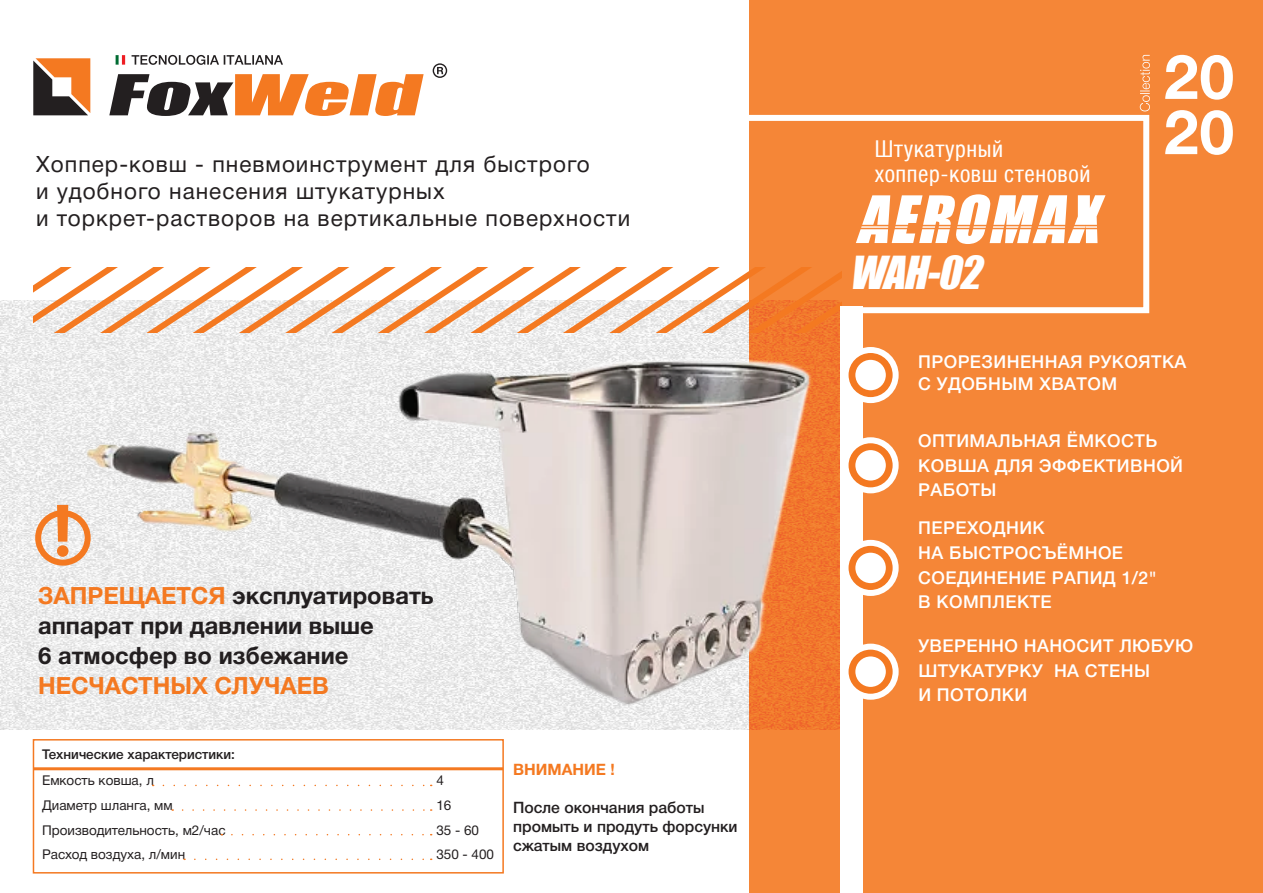
<style>
.page{position:relative;width:1263px;height:893px;background:#fff}
.page>*{position:absolute;margin:0;border:0;box-sizing:border-box;transform-origin:0 0}
.t1{font:64.95px "Geometric 706 BT Black Condensed B";color:#f47921}
.t2{font:italic 41.85px "Impact";color:#fff}
.t3{font:700 23.85px/30px "Helvetica Neue Cyr";color:#231f20}
.t4{font:700 23.85px "Helvetica Neue Cyr";color:#f47921}
.t5{font:condensed 23.25px/25.3px "Helvetica Neue LTCYR";letter-spacing:.025em;color:#fff}
.t6{font:22.5px/27px "Helvetica Neue Cyr";letter-spacing:.045em;color:#231f20}
.t7{font:500 17.7px/24.8px "Helvetica Neue Cyr";letter-spacing:.025em;color:#fff}
.t8{font:500 15.75px/18.9px "Helvetica Neue Cyr";color:#231f20}
.t9{font:700 15.75px "Helvetica Neue Cyr";color:#f47921}
.t10{font:13.5px/24.6px "Helvetica Neue Cyr";color:#231f20}
.t11{font:500 13.5px "Helvetica Neue Cyr";color:#231f20}
.s1{color:#f47921}
</style>
<div class="page">
<div style="left:750px;top:0;width:513px;height:893px;background:#f58637"></div>
<img style="left:0;top:301px;width:839px;height:429px">
<svg style="left:116px;top:55px;width:9px;height:10px"></svg>
<svg style="left:132px;top:55px;width:151px;height:10px"></svg>
<svg style="left:433px;top:63px;width:14px;height:15px"></svg>
<svg style="left:33px;top:58px;width:58px;height:58px;background:#a16e4a"></svg>
<svg style="left:109px;top:74px;width:315px;height:42px"></svg>
<img style="left:81px;top:333px;width:734px;height:385px">
<svg style="left:34px;top:267px;width:654px;height:66px"></svg>
<div style="left:33px;top:739px;width:471px;height:134px;background:#fff;border:2px solid #f47921"></div>
<div style="left:35px;top:510px;width:56px;height:56px;border:6px solid #f47921;border-radius:50%"></div>
<svg style="left:56px;top:504px;width:13px;height:54px"></svg>
<hr style="left:33px;top:767px;width:470px;height:3px;background:#f47921">
<svg style="left:163px;top:785px;width:262px;height:1px"></svg>
<svg style="left:183px;top:809px;width:242px;height:2px"></svg>
<svg style="left:232px;top:834px;width:192px;height:1px"></svg>
<svg style="left:195px;top:858px;width:229px;height:2px"></svg>
<svg style="left:688px;top:112px;width:462px;height:465px"></svg>
<div style="left:840px;top:307px;width:22px;height:586px;background:#fff"></div>
<svg style="left:845px;top:350px;width:51px;height:50px"></svg>
<div style="left:842px;top:347px;width:57px;height:56px;border:6px solid #fff;border-radius:50%"></div>
<svg style="left:845px;top:440px;width:51px;height:50px"></svg>
<div style="left:842px;top:437px;width:57px;height:56px;border:6px solid #fff;border-radius:50%"></div>
<svg style="left:845px;top:543px;width:51px;height:50px"></svg>
<div style="left:842px;top:540px;width:57px;height:56px;border:6px solid #fff;border-radius:50%"></div>
<svg style="left:852px;top:550px;width:37px;height:36px"></svg>
<div style="left:849px;top:547px;width:43px;height:42px;border:6px solid #f47921;border-radius:50%"></div>
<svg style="left:852px;top:447px;width:37px;height:37px"></svg>
<div style="left:849px;top:444px;width:43px;height:43px;border:6px solid #f47921;border-radius:50%"></div>
<svg style="left:852px;top:357px;width:37px;height:36px"></svg>
<div style="left:849px;top:354px;width:43px;height:42px;border:6px solid #f47921;border-radius:50%"></div>
<svg style="left:845px;top:647px;width:51px;height:50px"></svg>
<div style="left:842px;top:644px;width:57px;height:56px;border:6px solid #fff;border-radius:50%"></div>
<svg style="left:852px;top:653px;width:37px;height:37px"></svg>
<div style="left:849px;top:650px;width:43px;height:43px;border:6px solid #f47921;border-radius:50%"></div>
<svg style="left:1165px;top:55px;width:68px;height:45px"></svg>
<svg style="left:1165px;top:110px;width:68px;height:45px"></svg>
<svg style="left:1140px;top:55px;width:10px;height:56px"></svg>
<p class="t6" style="left:36px;top:151px;width:596px">Хоппер-ковш - пневмоинструмент для быстрого<br>и удобного нанесения штукатурных<br>и торкрет-растворов на вертикальные поверхности</p>
<h1 class="t1" style="left:53px;top:492px;width:20px">!</h1>
<h3 class="t3" style="left:38px;top:581px;width:397px"><span class="s1">ЗАПРЕЩАЕТСЯ</span> эксплуатировать аппарат при давлении выше<br>6 атмосфер во избежание</h3>
<h3 class="t4" style="left:38px;top:673px;width:292px">НЕСЧАСТНЫХ СЛУЧАЕВ</h3>
<p class="t11" style="left:42px;top:747px;width:194px">Технические характеристики:</p>
<p class="t10" style="left:42px;top:768px;width:185px">Емкость ковша, л<br>Диаметр шланга, мм<br>Производительность, м2/час<br>Расход воздуха, л/мин</p>
<p class="t10" style="left:436px;top:768px;width:59px">4<br>16<br>35 - 60<br>350 - 400</p>
<p class="t9" style="left:513px;top:761px;width:103px">ВНИМАНИЕ !</p>
<p class="t8" style="left:513px;top:798px;width:226px">После окончания работы промыть и продуть форсунки сжатым воздухом</p>
<h3 class="t5" style="left:875px;top:136px;width:217px">Штукатурный хоппер-ковш стеновой</h3>
<h2 class="t2" style="left:849px;top:240px;width:145px">WAH-02</h2>
<p class="t7" style="left:918px;top:351px;width:270px;line-height:22px">ПРОРЕЗИНЕННАЯ РУКОЯТКА<br>С УДОБНЫМ ХВАТОМ</p>
<p class="t7" style="left:918px;top:428px;width:266px">ОПТИМАЛЬНАЯ ЁМКОСТЬ<br>КОВША ДЛЯ ЭФФЕКТИВНОЙ<br>РАБОТЫ</p>
<p class="t7" style="left:918px;top:516px;width:240px">ПЕРЕХОДНИК<br>НА БЫСТРОСЪЁМНОЕ<br>СОЕДИНЕНИЕ РАПИД 1/2"<br>В КОМПЛЕКТЕ</p>
<p class="t7" style="left:918px;top:633px;width:276px">УВЕРЕННО НАНОСИТ ЛЮБУЮ<br>ШТУКАТУРКУ НА СТЕНЫ<br>И ПОТОЛКИ</p>
</div>
